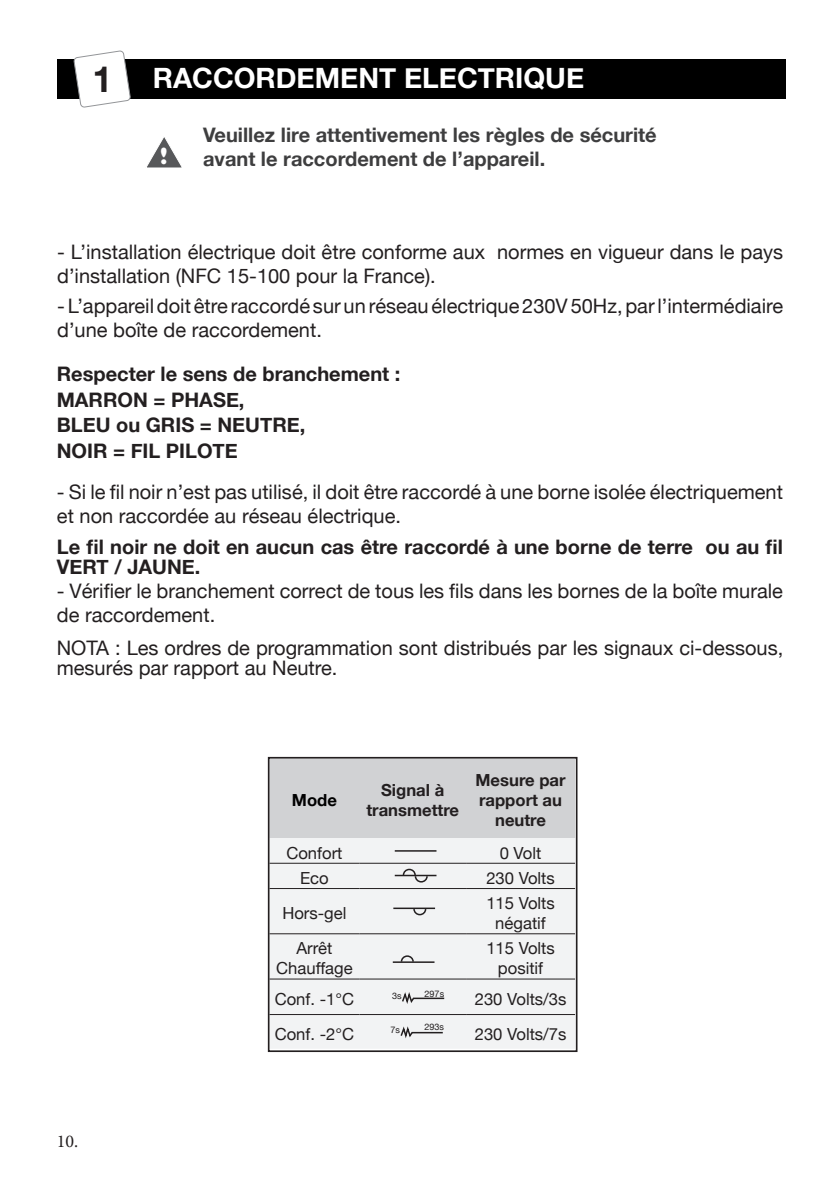
<style>
.page{position:relative;width:840px;height:1191px;background:#fff}
.page>*{position:absolute;margin:0;border:0;box-sizing:border-box;transform-origin:0 0}
.t1{font:700 36px "Helvetica Neue";color:#231f20}
.t2{font:700 28px "Helvetica Neue";color:#fff}
.t3{font:23px "Cooper Black Std";color:#fff}
.Texte_2{font:20px/24px "Helvetica Neue";color:#231f20}
.Texte_2-2{font:700 20px/20px "Helvetica Neue";color:#231f20}
.t4{font:700 20px "Helvetica Neue";color:#3e3e3f}
.t5{font:18px "Minion Pro";color:#231f20}
.t6{font:16.6px/20px "Helvetica Neue";color:#231f20;text-align:center}
.t7{font:700 16.6px/20px "Helvetica Neue";color:#231f20;text-align:center}
.t8{font:700 16.6px "Helvetica Neue";color:#000}
.Hors_texte{font:9px "Helvetica Neue";color:#231f20}
</style>
<div class="page">
<div style="left:271px;top:760px;width:303px;height:78px;background:#d1d2d4"></div>
<div style="left:271px;top:838px;width:303px;height:210px;background:#f2f3f4"></div>
<hr style="left:269px;top:863px;width:90px;height:1px;background:#231f20">
<hr style="left:359px;top:863px;width:107px;height:1px;background:#231f20">
<hr style="left:466px;top:863px;width:108px;height:1px;background:#231f20">
<hr style="left:269px;top:888px;width:90px;height:1px;background:#231f20">
<hr style="left:359px;top:888px;width:107px;height:1px;background:#231f20">
<hr style="left:466px;top:888px;width:108px;height:1px;background:#231f20">
<hr style="left:269px;top:933px;width:90px;height:1px;background:#231f20">
<hr style="left:359px;top:933px;width:107px;height:1px;background:#231f20">
<hr style="left:466px;top:933px;width:108px;height:1px;background:#231f20">
<hr style="left:269px;top:978px;width:90px;height:1px;background:#231f20">
<hr style="left:269px;top:1014px;width:90px;height:1px;background:#231f20">
<hr style="left:359px;top:978px;width:107px;height:1px;background:#231f20">
<hr style="left:359px;top:1014px;width:107px;height:1px;background:#231f20">
<hr style="left:466px;top:978px;width:108px;height:1px;background:#231f20">
<hr style="left:466px;top:1014px;width:108px;height:1px;background:#231f20">
<div style="left:268px;top:757px;width:309px;height:295px;border:2px solid #231f20"></div>
<hr style="left:394px;top:850px;width:42px;height:1px;background:#231f20">
<hr style="left:394px;top:874px;width:42px;height:2px;background:#231f20">
<svg style="left:402px;top:868px;width:26px;height:15px"></svg>
<hr style="left:393px;top:907px;width:42px;height:2px;background:#231f20">
<svg style="left:412px;top:907px;width:15px;height:9px"></svg>
<hr style="left:392px;top:961px;width:42px;height:2px;background:#231f20">
<svg style="left:400px;top:954px;width:14px;height:9px"></svg>
<svg style="left:400px;top:989px;width:45px;height:17px"></svg>
<svg style="left:399px;top:1023px;width:45px;height:18px"></svg>
<svg style="left:147px;top:137px;width:35px;height:31px"></svg>
<div style="left:57px;top:59px;width:728px;height:40px;background:#000"></div>
<svg style="left:74px;top:51px;width:56px;height:56px"></svg>
<p class="t1" style="left:92px;top:57px;width:22px">1</p>
<p class="t2" style="left:153px;top:61px;width:432px">RACCORDEMENT ELECTRIQUE</p>
<p class="t4" style="left:203px;top:122px;width:455px">Veuillez lire attentivement les règles de sécurité</p>
<p class="t3" style="left:160px;top:142px;width:9px">!</p>
<p class="t4" style="left:203px;top:146px;width:343px">avant le raccordement de l’appareil.</p>
<p class="Texte_2" style="left:57px;top:239px;width:727px">- L’installation électrique doit être conforme aux normes en vigueur dans le pays d’installation (NFC 15-100 pour la France).</p>
<p class="Texte_2" style="left:57px;top:293px;width:727px">- L’appareil doit être raccordé sur un réseau électrique 230V 50Hz, par l’intermédiaire d’une boîte de raccordement.</p>
<p class="Texte_2-2" style="left:57px;top:363px;width:345px">Respecter le sens de branchement :</p>
<p class="Texte_2-2" style="left:57px;top:389px;width:189px">MARRON = PHASE,</p>
<p class="Texte_2-2" style="left:57px;top:414px;width:250px">BLEU ou GRIS = NEUTRE,</p>
<p class="Texte_2-2" style="left:57px;top:440px;width:182px">NOIR = FIL PILOTE</p>
<p class="Texte_2" style="left:57px;top:479px;width:727px">- Si le fil noir n’est pas utilisé, il doit être raccordé à une borne isolée électriquement et non raccordée au réseau électrique.</p>
<p class="Texte_2-2" style="left:57px;top:537px;width:727px">Le fil noir ne doit en aucun cas être raccordé à une borne de terre ou au fil<br>VERT / JAUNE.</p>
<p class="Texte_2" style="left:57px;top:579px;width:727px">- Vérifier le branchement correct de tous les fils dans les bornes de la boîte murale de raccordement.</p>
<p class="Texte_2" style="left:57px;top:638px;width:727px;line-height:20px">NOTA : Les ordres de programmation sont distribués par les signaux ci-dessous, mesurés par rapport au Neutre.</p>
<p class="t8" style="left:292px;top:790px;width:46px">Mode</p>
<p class="t7" style="left:366px;top:780px;width:94px">Signal à transmettre</p>
<p class="t7" style="left:475px;top:770px;width:91px">Mesure par rapport au neutre</p>
<p class="t6" style="left:286px;top:842px;width:58px">Confort</p>
<p class="t6" style="left:499px;top:842px;width:43px">0 Volt</p>
<p class="t6" style="left:300px;top:867px;width:30px">Eco</p>
<p class="t6" style="left:486px;top:867px;width:70px">230 Volts</p>
<p class="t6" style="left:282px;top:903px;width:66px">Hors-gel</p>
<p class="t6" style="left:486px;top:893px;width:70px">115 Volts négatif</p>
<p class="t6" style="left:296px;top:938px;width:38px">Arrêt</p>
<p class="t6" style="left:276px;top:958px;width:78px">Chauffage</p>
<p class="t6" style="left:486px;top:938px;width:70px">115 Volts positif</p>
<p class="t5" style="left:57px;top:1129px;width:23px">10.</p>
<p class="Hors_texte" style="left:392px;top:990px;width:11px">3s</p>
<p class="Hors_texte" style="left:424px;top:988px;width:21px">297s</p>
<p class="Hors_texte" style="left:390px;top:1024px;width:11px">7s</p>
<p class="Hors_texte" style="left:424px;top:1021px;width:21px">293s</p>
<p class="t6" style="left:274px;top:988px;width:81px">Conf. -1°C</p>
<p class="t6" style="left:474px;top:988px;width:93px">230 Volts/3s</p>
<p class="t6" style="left:274px;top:1023px;width:81px">Conf. -2°C</p>
<p class="t6" style="left:474px;top:1023px;width:93px">230 Volts/7s</p>
</div>
